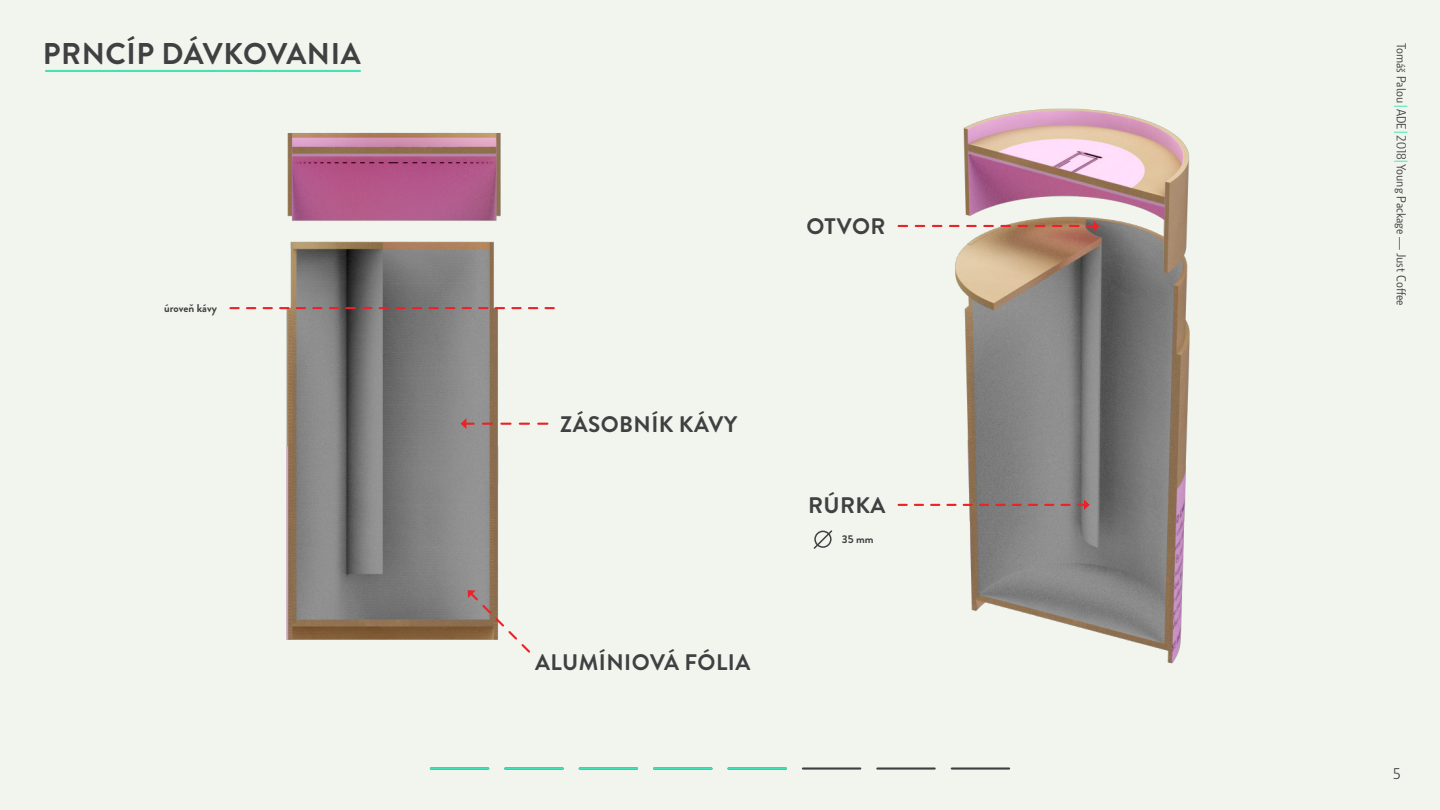
<style>
.page{position:relative;width:1440px;height:810px;background:#f2f5ed}
.page>*{position:absolute;margin:0;border:0;box-sizing:border-box;transform-origin:0 0}
.t1{font:700 30px "Brandon Grotesque";letter-spacing:.02em;color:#404042}
.t2{font:700 22.5px "Brandon Grotesque";letter-spacing:.02em;color:#404042}
.t3{font:15px "Botanika Lite";color:#404042}
.t4{font:12.75px "Botanika Lite";color:#404042}
.t5{font:700 11.25px "Brandon Grotesque";color:#404042}
.s1{color:#40e2b7}
</style>
<div class="page">
<img style="left:229px;top:132px;width:326px;height:508px">
<img style="left:897px;top:108px;width:293px;height:556px">
<svg style="left:461px;top:418px;width:86px;height:11px"></svg>
<svg style="left:467px;top:590px;width:65px;height:63px"></svg>
<svg style="left:230px;top:307px;width:324px;height:2px"></svg>
<svg style="left:899px;top:500px;width:191px;height:10px"></svg>
<svg style="left:899px;top:221px;width:200px;height:10px"></svg>
<svg style="left:813px;top:530px;width:20px;height:19px"></svg>
<hr style="left:46px;top:70px;width:314px;height:2px;background:#40e2b7">
<hr style="left:877px;top:767px;width:58px;height:3px;background:#404042">
<hr style="left:952px;top:767px;width:57px;height:3px;background:#404042">
<hr style="left:803px;top:767px;width:57px;height:3px;background:#404042">
<hr style="left:431px;top:767px;width:57px;height:3px;background:#40e2b7">
<hr style="left:505px;top:767px;width:58px;height:3px;background:#40e2b7">
<hr style="left:580px;top:767px;width:57px;height:3px;background:#40e2b7">
<hr style="left:654px;top:767px;width:57px;height:3px;background:#40e2b7">
<hr style="left:729px;top:767px;width:57px;height:3px;background:#40e2b7">
<h1 class="t1" style="left:43px;top:32px;width:319px">PRNCÍP DÁVKOVANIA</h1>
<p class="t5" style="left:164px;top:300px;width:54px">úroveň kávy</p>
<h2 class="t2" style="left:806px;top:210px;width:81px">OTVOR</h2>
<h2 class="t2" style="left:560px;top:408px;width:179px">ZÁSOBNÍK KÁVY</h2>
<h2 class="t2" style="left:535px;top:646px;width:217px">ALUMÍNIOVÁ FÓLIA</h2>
<h2 class="t2" style="left:808px;top:489px;width:79px">RÚRKA</h2>
<p class="t5" style="left:842px;top:531px;width:33px">35 mm</p>
<p class="t4" style="left:1409px;top:43px;width:265px;rotate:90deg">Tomáš Palou <span class="s1">|</span>ADE <span class="s1">|</span>2018<span class="s1">|</span>Young Package — Just Coffee</p>
<p class="t3" style="left:1393px;top:765px;width:9px">5</p>
</div>
